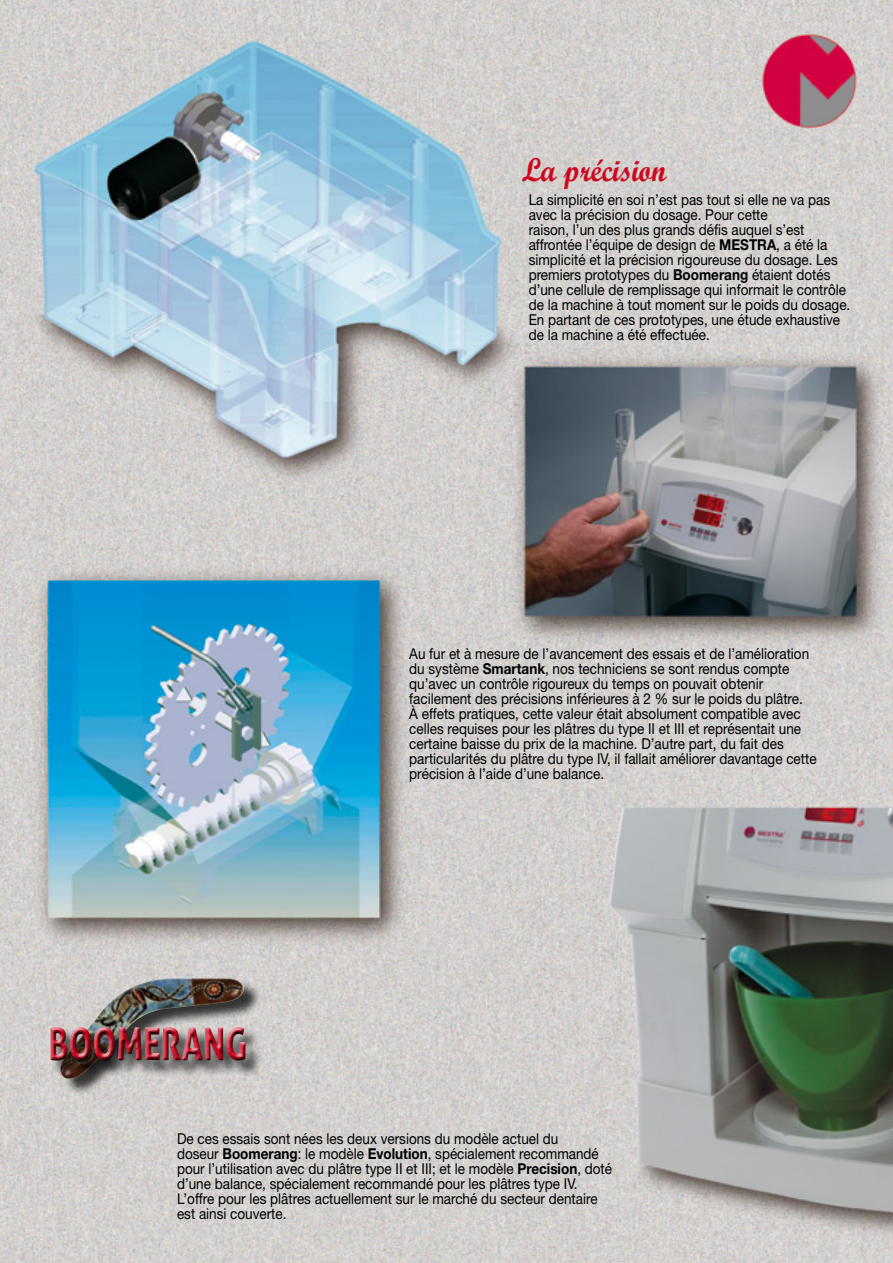
<style>
.page{position:relative;width:893px;height:1263px;background:#fff}
.page>*{position:absolute;margin:0;border:0;box-sizing:border-box;transform-origin:0 0}
.t1{font:45.3px "Aller Display";color:#cd071e;scale:.74 1}
.t2{font:33px "Script MT Bold";color:#cd071e;scale:.9 1}
.t3{font:15px/15px "Helvetica Neue";color:#000;scale:.9 1}
.s1{font-weight:700}
</style>
<div class="page">
<img style="left:0;top:0;width:893px;height:1263px">
<div style="left:62px;top:978px;width:200px;height:117px;background:#000;opacity:.75"></div>
<img style="left:59px;top:978px;width:187px;height:102px">
<div style="left:51px;top:1027px;width:211px;height:50px;background:#000;opacity:.75"></div>
<div style="left:42px;top:1018px;width:213px;height:46px;background:#fff;opacity:.95"></div>
<svg style="left:42px;top:1023px;width:213px;height:47px;background:#7c7a78"></svg>
<h2 class="t2" style="left:522px;top:149px;width:162px">La précision</h2>
<p class="t3" style="left:529px;top:192px;width:359px">La simplicité en soi n’est pas tout si elle ne va pas avec la précision du dosage. Pour cette<br>raison, l’un des plus grands défis auquel s’est affrontée l’équipe de design de <span class="s1">MESTRA</span>, a été la simplicité et la précision rigoureuse du dosage. Les premiers prototypes du <span class="s1">Boomerang</span> étaient dotés d’une cellule de remplissage qui informait le contrôle de la machine à tout moment sur le poids du dosage.<br>En partant de ces prototypes, une étude exhaustive de la machine a été effectuée.</p>
<h1 class="t1" style="left:49px;top:1015px;width:270px">BOOMERANG</h1>
<p class="t3" style="left:409px;top:645px;width:454px">Au fur et à mesure de l’avancement des essais et de l’amélioration du système <span class="s1">Smartank</span>, nos techniciens se sont rendus compte qu’avec un contrôle rigoureux du temps on pouvait obtenir facilement des précisions inférieures à 2 % sur le poids du plâtre.<br>À effets pratiques, cette valeur était absolument compatible avec celles requises pour les plâtres du type II et III et représentait une certaine baisse du prix de la machine. D’autre part, du fait des particularités du plâtre du type IV, il fallait améliorer davantage cette précision à l’aide d’une balance.</p>
<p class="t3" style="left:177px;top:1131px;width:485px">De ces essais sont nées les deux versions du modèle actuel du<br>doseur <span class="s1">Boomerang</span>: le modèle <span class="s1">Evolution</span>, spécialement recommandé pour l’utilisation avec du plâtre type II et III; et le modèle <span class="s1">Precision</span>, doté d’une balance, spécialement recommandé pour les plâtres type IV.<br>L’offre pour les plâtres actuellement sur le marché du secteur dentaire est ainsi couverte.</p>
</div>
